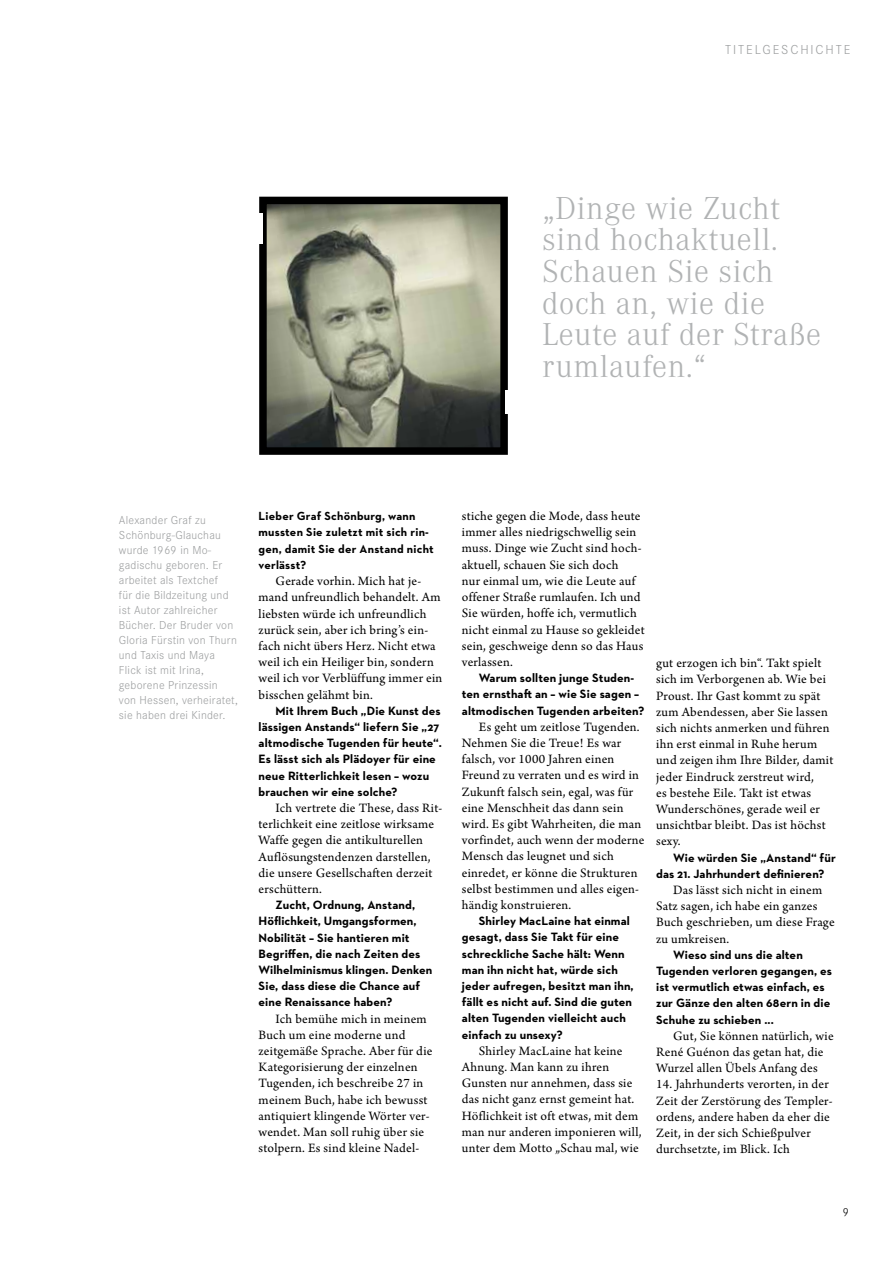
<style>
.page{position:relative;width:893px;height:1263px;background:#fff}
.page>*{position:absolute;margin:0;border:0;box-sizing:border-box;transform-origin:0 0}
.t1{font:300 33px/31.5px "Corporate A";letter-spacing:.02em;color:#b1b3b4}
.t2{font:13.5px/16.2px "Arno Pro";letter-spacing:.02em;color:#000}
.t3{font:300 13.5px "Corporate S";letter-spacing:.14em;color:#9c9e9f}
.t4{font:700 12.3px/16.2px "Neutraface 2 Text";letter-spacing:.01em;color:#000}
.t5{font:300 12px/15px "Corporate S";letter-spacing:.02em;color:#9c9e9f}
.t6{font:700 12px/16.2px "Neutraface 2 Text";letter-spacing:.02em;color:#000}
.t7{font:300 12px "Corporate S";color:#000}
</style>
<div class="page">
<img style="left:268px;top:206px;width:231px;height:240px">
<div style="left:259px;top:197px;width:249px;height:258px;border:8px solid #000"></div>
<div style="left:506px;top:390px;width:6px;height:24px;background:#fff"></div>
<div style="left:256px;top:213px;width:6px;height:30px;background:#fff"></div>
<p class="t3" style="left:725px;top:42px;width:127px">TITELGESCHICHTE</p>
<h1 class="t1" style="left:542px;top:193px;width:280px">„Dinge wie Zucht sind hochaktuell.<br>Schauen Sie sich doch an, wie die<br>Leute auf der Straße rumlaufen.“</h1>
<p class="t5" style="left:119px;top:512px;width:120px">Alexander Graf zu<br>Schönburg-Glauchau wurde 1969 in Mo&shy;gadischu geboren. Er arbeitet als Textchef<br>für die Bildzeitung und ist Autor zahlreicher<br>Bücher. Der Bruder von<br>Gloria Fürstin von Thurn und Taxis und Maya<br>Flick ist mit Irina, geborene Prinzessin<br>von Hessen, verheiratet, sie haben drei Kinder.</p>
<p class="t6" style="left:259px;top:508px;width:177px">Lieber Graf Schönburg, wann mussten Sie zuletzt mit sich rin&shy;gen, damit Sie der Anstand nicht verlässt?</p>
<p class="t2" style="left:259px;top:574px;width:185px;text-indent:17px">Gerade vorhin. Mich hat je&shy;mand unfreundlich behandelt. Am liebsten würde ich unfreundlich zurück sein, aber ich bring’s ein&shy;fach nicht übers Herz. Nicht etwa weil ich ein Heiliger bin, sondern weil ich vor Verblüffung immer ein bisschen gelähmt bin.</p>
<p class="t4" style="left:259px;top:702px;width:185px;text-indent:17px">Mit Ihrem Buch „Die Kunst des lässigen Anstands“ liefern Sie „27 altmodische Tugenden für heute“.<br>Es lässt sich als Plädoyer für eine neue Ritterlichkeit lesen – wozu brauchen wir eine solche?</p>
<p class="t2" style="left:259px;top:800px;width:185px;text-indent:17px">Ich vertrete die These, dass Rit&shy;terlichkeit eine zeitlose wirksame<br>Waffe gegen die antikulturellen<br>Auflösungstendenzen darstellen, die unsere Gesellschaften derzeit erschüttern.</p>
<p class="t4" style="left:259px;top:897px;width:175px;text-indent:17px">Zucht, Ordnung, Anstand,<br>Höflichkeit, Umgangsformen,<br>Nobilität – Sie hantieren mit<br>Begriffen, die nach Zeiten des<br>Wilhelminismus klingen. Denken<br>Sie, dass diese die Chance auf eine Renaissance haben?</p>
<p class="t2" style="left:259px;top:1011px;width:175px;text-indent:17px">Ich bemühe mich in meinem<br>Buch um eine moderne und zeitgemäße Sprache. Aber für die<br>Kategorisierung der einzelnen<br>Tugenden, ich beschreibe 27 in meinem Buch, habe ich bewusst antiquiert klingende Wörter ver&shy;wendet. Man soll ruhig über sie stolpern. Es sind kleine Nadel-</p>
<p class="t2" style="left:462px;top:509px;width:184px">stiche gegen die Mode, dass heute immer alles niedrigschwellig sein muss. Dinge wie Zucht sind hoch&shy;aktuell, schauen Sie sich doch<br>nur einmal um, wie die Leute auf offener Straße rumlaufen. Ich und<br>Sie würden, hoffe ich, vermutlich nicht einmal zu Hause so gekleidet sein, geschweige denn so das Haus verlassen.</p>
<p class="t4" style="left:462px;top:670px;width:184px;text-align:center">Warum sollten junge Studen-<br>ten ernsthaft an – wie Sie sagen – altmodischen Tugenden arbeiten?</p>
<p class="t2" style="left:462px;top:719px;width:184px;text-indent:17px">Es geht um zeitlose Tugenden.<br>Nehmen Sie die Treue! Es war falsch, vor 1000 Jahren einen<br>Freund zu verraten und es wird in<br>Zukunft falsch sein, egal, was für eine Menschheit das dann sein wird. Es gibt Wahrheiten, die man vorfindet, auch wenn der moderne<br>Mensch das leugnet und sich einredet, er könne die Strukturen selbst bestimmen und alles eigen&shy;händig konstruieren.</p>
<p class="t4" style="left:462px;top:913px;width:173px;text-indent:17px">Shirley MacLaine hat einmal gesagt, dass Sie Takt für eine schreckliche Sache hält: Wenn man ihn nicht hat, würde sich jeder aufregen, besitzt man ihn, fällt es nicht auf. Sind die guten alten Tugenden vielleicht auch einfach zu unsexy?</p>
<p class="t2" style="left:462px;top:1043px;width:181px;text-indent:17px">Shirley MacLaine hat keine<br>Ahnung. Man kann zu ihren<br>Gunsten nur annehmen, dass sie das nicht ganz ernst gemeint hat.<br>Höflichkeit ist oft etwas, mit dem man nur anderen imponieren will, unter dem Motto „Schau mal, wie</p>
<p class="t2" style="left:656px;top:656px;width:179px">gut erzogen ich bin“. Takt spielt sich im Verborgenen ab. Wie bei<br>Proust. Ihr Gast kommt zu spät zum Abendessen, aber Sie lassen sich nichts anmerken und führen ihn erst einmal in Ruhe herum und zeigen ihm Ihre Bilder, damit jeder Eindruck zerstreut wird,<br>es bestehe Eile. Takt ist etwas<br>Wunderschönes, gerade weil er unsichtbar bleibt. Das ist höchst sexy.</p>
<p class="t4" style="left:656px;top:849px;width:181px;text-indent:17px">Wie würden Sie „Anstand“ für das 21. Jahrhundert definieren?</p>
<p class="t2" style="left:656px;top:883px;width:180px;text-indent:17px">Das lässt sich nicht in einem<br>Satz sagen, ich habe ein ganzes<br>Buch geschrieben, um diese Frage zu umkreisen.</p>
<p class="t4" style="left:656px;top:946px;width:177px;text-indent:17px">Wieso sind uns die alten<br>Tugenden verloren gegangen, es ist vermutlich etwas einfach, es zur Gänze den alten 68ern in die<br>Schuhe zu schieben ...</p>
<p class="t2" style="left:656px;top:1028px;width:179px;text-indent:17px">Gut, Sie können natürlich, wie<br>René Guénon das getan hat, die<br>Wurzel allen Übels Anfang des</p>
<p class="t2" style="left:656px;top:1077px;width:178px">14. Jahrhunderts verorten, in der<br>Zeit der Zerstörung des Templer&shy;ordens, andere haben da eher die<br>Zeit, in der sich Schießpulver durchsetzte, im Blick. Ich</p>
<p class="t7" style="left:843px;top:1205px;width:8px">9</p>
</div>
